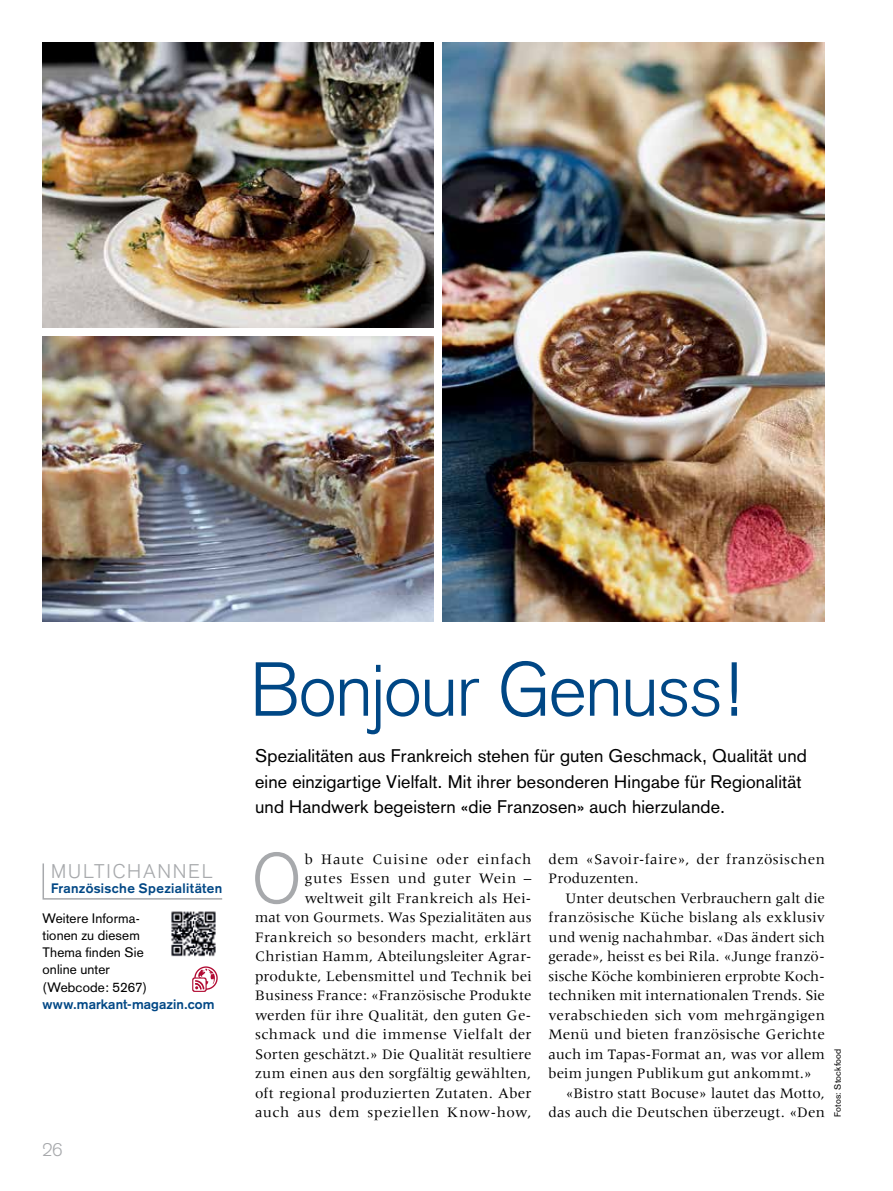
<style>
.page{position:relative;width:893px;height:1191px;background:#fff}
.page>*{position:absolute;margin:0;border:0;box-sizing:border-box;transform-origin:0 0}
.t1{font:300 75px "Basic Commercial";letter-spacing:-.015em;color:#004785}
.t2{font:300 69.75px "Basic Commercial";color:#a7a9ac}
.t3{font:300 19.5px "Basic Commercial";letter-spacing:.1em;color:#a7a9ac}
.t4{font:18px/25.5px "Basic Commercial";letter-spacing:.01em;color:#000}
.t5{font:300 18px "Basic Commercial";color:#a7a9ac}
.t6{font:15px/19.5px "Meridien";letter-spacing:.01em;color:#000;text-align:right}
.t7{font:15px "Meridien";letter-spacing:.035em;color:#000}
.t8{font:13.5px/17.2px "Basic Commercial";letter-spacing:.01em;color:#000}
.t9{font:700 13.5px "Basic Commercial";letter-spacing:.03em;color:#004785}
.t10{font:9px "Basic Commercial";letter-spacing:.025em;color:#000}
.s1{font-weight:700;color:#004785}
</style>
<div class="page">
<svg style="left:42px;top:863px;width:181px;height:37px"></svg>
<img style="left:442px;top:43px;width:383px;height:578px">
<img style="left:43px;top:43px;width:391px;height:284px">
<img style="left:43px;top:336px;width:391px;height:285px">
<img style="left:171px;top:911px;width:45px;height:46px">
<div style="left:194px;top:966px;width:24px;height:23px;border:1px solid #b10a32;border-radius:50%"></div>
<svg style="left:192px;top:968px;width:23px;height:24px"></svg>
<p class="t3" style="left:51px;top:860px;width:163px">MULTICHANNEL</p>
<p class="t9" style="left:51px;top:880px;width:173px">Französische Spezialitäten</p>
<p class="t8" style="left:43px;top:909px;width:174px">Weitere Informa-<br>tionen zu diesem<br>Thema finden Sie<br>online unter<br>(Webcode: 5267) <span class="s1">www.markant-magazin.com</span></p>
<p class="t5" style="left:43px;top:1138px;width:22px">26</p>
<p class="t1" style="left:251px;top:646px;width:495px">Bonjour Genuss!</p>
<p class="t4" style="left:255px;top:743px;width:553px">Spezialitäten aus Frankreich stehen für guten Geschmack, Qualität und eine einzigartige Vielfalt. Mit ihrer besonderen Hingabe für Regionalität und Handwerk begeistern «die Franzosen» auch hierzulande.</p>
<p class="t2" style="left:252px;top:838px;width:51px">O</p>
<p class="t6" style="left:255px;top:849px;width:278px">b Haute Cuisine oder einfach<br>gutes Essen und guter Wein – weltweit gilt Frankreich als Hei-<br>mat von Gourmets. Was Spezialitäten aus Frankreich so besonders macht, erklärt Christian Hamm, Abteilungsleiter Agrar&shy;produkte, Lebensmittel und Technik bei Business France: «Französische Produkte werden für ihre Qualität, den guten Ge&shy;schmack und die immense Vielfalt der Sorten geschätzt.» Die Qualität resultiere zum einen aus den sorgfältig gewählten, oft regional produzierten Zutaten. Aber auch aus dem speziellen Know-how,</p>
<p class="t7" style="left:548px;top:851px;width:278px">dem «Savoir-faire», der französischen</p>
<p class="t6" style="left:549px;top:868px;width:92px">Produzenten.</p>
<p class="t6" style="left:566px;top:888px;width:261px">Unter deutschen Verbrauchern galt die</p>
<p class="t6" style="left:549px;top:907px;width:278px">französische Küche bislang als exklusiv</p>
<p class="t6" style="left:549px;top:927px;width:278px">und wenig nachahmbar. «Das ändert sich</p>
<p class="t6" style="left:549px;top:946px;width:278px">gerade», heisst es bei Rila. «Junge franzö-</p>
<p class="t6" style="left:549px;top:966px;width:278px">sische Köche kombinieren erprobte Koch-</p>
<p class="t6" style="left:549px;top:985px;width:278px">techniken mit internationalen Trends. Sie</p>
<p class="t6" style="left:549px;top:1005px;width:278px">verabschieden sich vom mehrgängigen</p>
<p class="t6" style="left:549px;top:1024px;width:278px">Menü und bieten französische Gerichte</p>
<p class="t6" style="left:549px;top:1044px;width:278px">auch im Tapas-Format an, was vor allem</p>
<p class="t6" style="left:549px;top:1063px;width:265px">beim jungen Publikum gut ankommt.»</p>
<p class="t6" style="left:566px;top:1083px;width:261px">«Bistro statt Bocuse» lautet das Motto,</p>
<p class="t6" style="left:549px;top:1102px;width:278px">das auch die Deutschen überzeugt. «Den</p>
<p class="t10" style="left:832px;top:1117px;width:70px;rotate:-90deg">Fotos: Stockfood</p>
</div>
